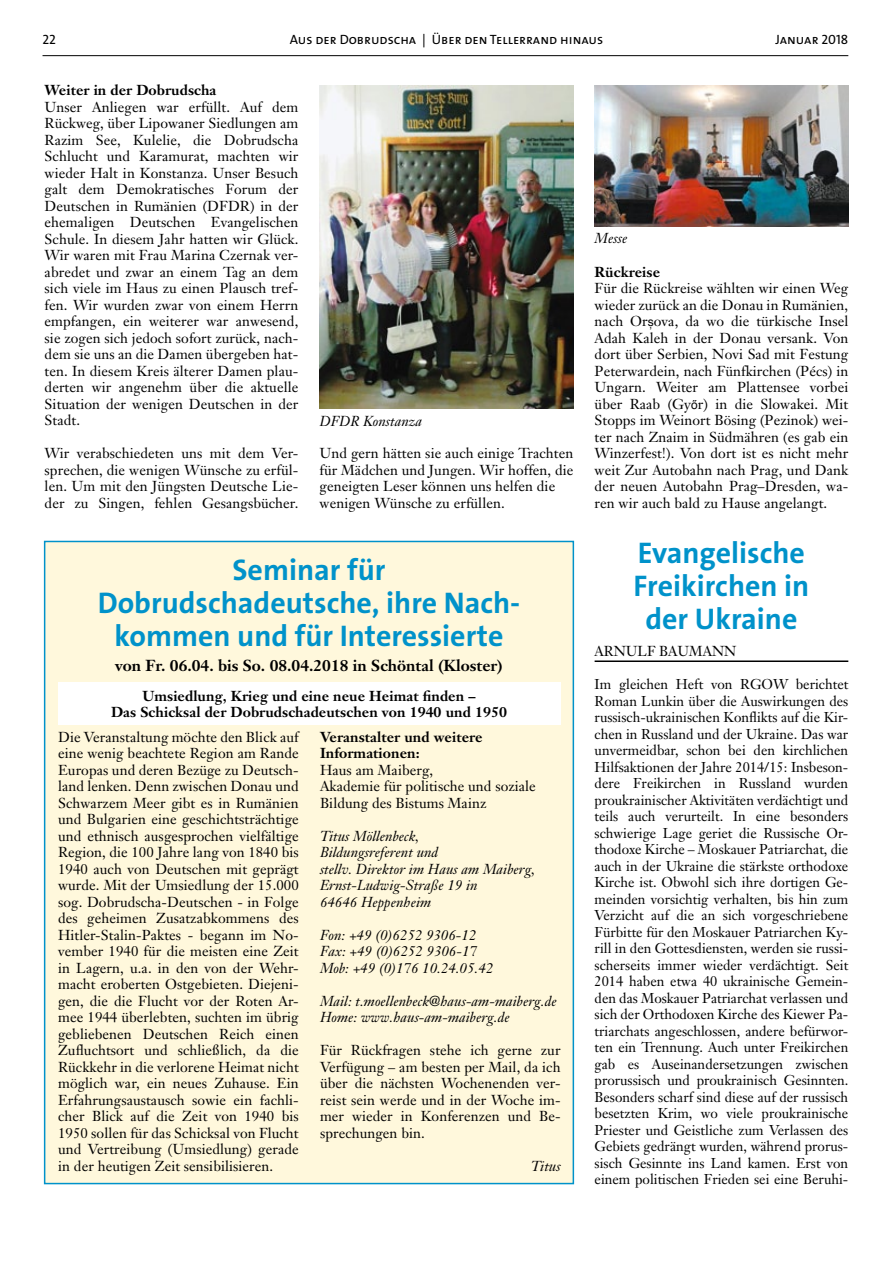
<style>
.page{position:relative;width:893px;height:1263px;background:#fff}
.page>*{position:absolute;margin:0;border:0;box-sizing:border-box;transform-origin:0 0}
.t1{font:700 30px/33px "The Sans B7";color:#0092ca;text-align:center}
.t2{font:700 15.75px "Janson Text";color:#000}
.t3{font:14.25px/16.5px "Janson Text";letter-spacing:.005em;color:#000;text-align:justify}
.t4{font:italic 14.25px/16.5px "Janson Text";letter-spacing:.005em;color:#000}
.t5{font:700 14.25px/16.5px "Janson Text";letter-spacing:.005em;color:#000}
.t6{font:14.1px/16.5px "Janson Text";color:#000;text-align:justify}
.t7{font:13.5px "The Sans Caps";color:#000}
.s1{font-family:"Helvetica";font-size:12px}
</style>
<div class="page">
<hr style="left:43px;top:55px;width:805px;height:1px;background:#000">
<img style="left:320px;top:85px;width:253px;height:324px">
<img style="left:595px;top:85px;width:253px;height:141px">
<div style="left:44px;top:541px;width:530px;height:643px;background:#fff8dc;border:2px solid #0092ca"></div>
<div style="left:58px;top:682px;width:503px;height:42px;background:#fff"></div>
<hr style="left:595px;top:660px;width:253px;height:2px;background:#000">
<p class="t7" style="left:43px;top:28px;width:15px">22</p>
<p class="t7" style="left:290px;top:28px;width:315px">Aus der Dobrudscha | Über den Tellerrand hinaus</p>
<p class="t7" style="left:775px;top:28px;width:74px">Januar 2018</p>
<p class="t5" style="left:45px;top:82px;width:173px">Weiter in der Dobrudscha</p>
<p class="t3" style="left:45px;top:98px;width:255px">Unser Anliegen war erfüllt. Auf dem Rückweg, über Lipowaner Siedlungen am Razim See, Kulelie, die Dobrudscha Schlucht und Karamurat, machten wir wieder Halt in Konstanza. Unser Besuch galt dem Demokratisches Forum der Deutschen in Rumänien (DFDR) in der ehemaligen Deutschen Evangelischen Schule. In diesem Jahr hatten wir Glück.<br>Wir waren mit Frau Marina Czernak ver&shy;abredet und zwar an einem Tag an dem sich viele im Haus zu einen Plausch tref&shy;fen. Wir wurden zwar von einem Herrn empfangen, ein weiterer war anwesend, sie zogen sich jedoch sofort zurück, nach&shy;dem sie uns an die Damen übergeben hat&shy;ten. In diesem Kreis älterer Damen plau&shy;derten wir angenehm über die aktuelle Situation der wenigen Deutschen in der Stadt.</p>
<p class="t3" style="left:45px;top:445px;width:255px">Wir verabschiedeten uns mit dem Ver&shy;sprechen, die wenigen Wünsche zu erfül&shy;len. Um mit den Jüngsten Deutsche Lie&shy;der zu Singen, fehlen Gesangsbücher.</p>
<p class="t4" style="left:595px;top:230px;width:34px">Messe</p>
<p class="t5" style="left:595px;top:263px;width:67px">Rückreise</p>
<p class="t3" style="left:595px;top:280px;width:255px">Für die Rückreise wählten wir einen Weg wieder zurück an die Donau in Rumänien, nach Or<span class="s1">ș</span>ova, da wo die türkische Insel Adah Kaleh in der Donau versank. Von dort über Serbien, Novi Sad mit Festung Peterwardein, nach Fünfkirchen (Pécs) in Ungarn. Weiter am Plattensee vorbei über Raab (Gy<span class="s1">ő</span>r) in die Slowakei. Mit Stopps im Weinort Bösing (Pezinok) wei&shy;ter nach Znaim in Südmähren (es gab ein Winzerfest!). Von dort ist es nicht mehr weit Zur Autobahn nach Prag, und Dank der neuen Autobahn Prag–Dresden, wa&shy;ren wir auch bald zu Hause angelangt.</p>
<p class="t4" style="left:320px;top:413px;width:104px">DFDR Konstanza</p>
<p class="t3" style="left:320px;top:445px;width:255px;text-align:left">Und gern hätten sie auch einige Trachten für Mädchen und Jungen. Wir hoffen, die geneigten Leser können uns helfen die wenigen Wünsche zu erfüllen.</p>
<h1 class="t1" style="left:98px;top:554px;width:421px">Seminar für<br>Dobrudschadeutsche, ihre Nach&shy;kommen und für Interessierte</h1>
<p class="t2" style="left:115px;top:655px;width:389px">von Fr. 06.04. bis So. 08.04.2018 in Schöntal (Kloster)</p>
<p class="t5" style="left:111px;top:687px;width:397px;text-align:center">Umsiedlung, Krieg und eine neue Heimat finden –<br>Das Schicksal der Dobrudschadeutschen von 1940 und 1950</p>
<p class="t3" style="left:58px;top:728px;width:242px">Die Veranstaltung möchte den Blick auf eine wenig beachtete Region am Rande Europas und deren Bezüge zu Deutsch&shy;land lenken. Denn zwischen Donau und Schwarzem Meer gibt es in Rumänien und Bulgarien eine geschichtsträchtige und ethnisch ausgesprochen vielfältige Region, die 100 Jahre lang von 1840 bis 1940 auch von Deutschen mit geprägt wurde. Mit der Umsiedlung der 15.000 sog. Dobrudscha-Deutschen - in Folge des geheimen Zusatzabkommens des Hitler-Stalin-Paktes - begann im No&shy;vember 1940 für die meisten eine Zeit in Lagern, u.a. in den von der Wehr&shy;macht eroberten Ostgebieten. Diejeni&shy;gen, die die Flucht vor der Roten Ar&shy;mee 1944 überlebten, suchten im übrig gebliebenen Deutschen Reich einen Zufluchtsort und schließlich, da die Rückkehr in die verlorene Heimat nicht möglich war, ein neues Zuhause. Ein Erfahrungsaustausch sowie ein fachli&shy;cher Blick auf die Zeit von 1940 bis 1950 sollen für das Schicksal von Flucht und Vertreibung (Umsiedlung) gerade in der heutigen Zeit sensibilisieren.</p>
<p class="t5" style="left:320px;top:728px;width:164px">Veranstalter und weitere<br>Informationen:</p>
<p class="t3" style="left:320px;top:761px;width:217px;text-align:left">Haus am Maiberg,<br>Akademie für politische und soziale<br>Bildung des Bistums Mainz</p>
<p class="t4" style="left:320px;top:828px;width:217px">Titus Möllenbeck,<br>Bildungsreferent und<br>stellv. Direktor im Haus am Maiberg,<br>Ernst-Ludwig-Straße 19 in<br>64646 Heppenheim</p>
<p class="t4" style="left:320px;top:927px;width:175px">Fon: +49 (0)6252 9306-12<br>Fax: +49 (0)6252 9306-17<br>Mob: +49 (0)176 10.24.05.42</p>
<p class="t4" style="left:320px;top:993px;width:238px">Mail: t.moellenbeck@haus-am-maiberg.de<br>Home: www.haus-am-maiberg.de</p>
<p class="t3" style="left:320px;top:1042px;width:242px">Für Rückfragen stehe ich gerne zur Verfügung – am besten per Mail, da ich über die nächsten Wochenenden ver&shy;reist sein werde und in der Woche im&shy;mer wieder in Konferenzen und Be&shy;sprechungen bin.</p>
<p class="t4" style="left:531px;top:1158px;width:31px">Titus</p>
<h1 class="t1" style="left:634px;top:537px;width:177px">Evangelische<br>Freikirchen in der Ukraine</h1>
<p class="t3" style="left:595px;top:643px;width:21px">Arnulf</p>
<p class="t3" style="left:659px;top:643px;width:22px">Baumann</p>
<p class="t6" style="left:595px;top:676px;width:255px">Im gleichen Heft von RGOW berichtet Roman Lunkin über die Auswirkungen des russisch-ukrainischen Konflikts auf die Kir&shy;chen in Russland und der Ukraine. Das war unvermeidbar, schon bei den kirchlichen Hilfsaktionen der Jahre 2014/15: Insbeson&shy;dere Freikirchen in Russland wurden proukrainischer Aktivitäten verdächtigt und teils auch verurteilt. In eine besonders schwierige Lage geriet die Russische Or&shy;thodoxe Kirche – Moskauer Patriarchat, die auch in der Ukraine die stärkste orthodoxe Kirche ist. Obwohl sich ihre dortigen Ge&shy;meinden vorsichtig verhalten, bis hin zum Verzicht auf die an sich vorgeschriebene Fürbitte für den Moskauer Patriarchen Ky&shy;rill in den Gottesdiensten, werden sie russi&shy;scherseits immer wieder verdächtigt. Seit 2014 haben etwa 40 ukrainische Gemein&shy;den das Moskauer Patriarchat verlassen und sich der Orthodoxen Kirche des Kiewer Pa&shy;triarchats angeschlossen, andere befürwor&shy;ten ein Trennung. Auch unter Freikirchen gab es Auseinandersetzungen zwischen prorussisch und proukrainisch Gesinnten.<br>Besonders scharf sind diese auf der russisch besetzten Krim, wo viele proukrainische Priester und Geistliche zum Verlassen des Gebiets gedrängt wurden, während prorus&shy;sisch Gesinnte ins Land kamen. Erst von einem politischen Frieden sei eine Beruhi-</p>
</div>
